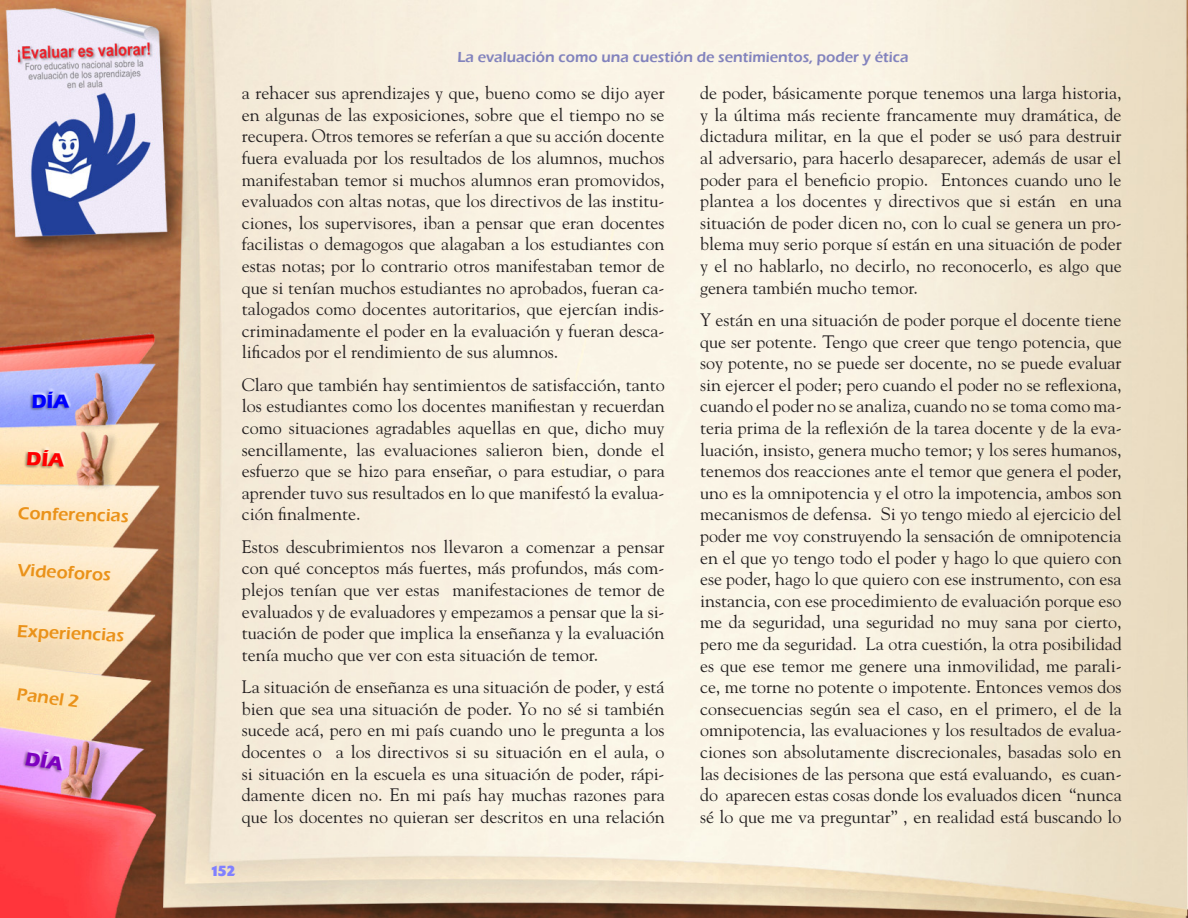
<style>
.page{position:relative;width:1188px;height:918px;background:#fff}
.page>*{position:absolute;margin:0;border:0;box-sizing:border-box;transform-origin:0 0}
.texto_corrido{font:18px/21.6px "Goudy";color:#231f20;text-align:justify}
.respuesta{font:600 18px "Eras ITC";color:#ea921a}
.cornisa{font:600 15px "Eras ITC";color:#8283bd}
.t1{font:700 15px "Delta";color:#8080ff}
</style>
<div class="page">
<img style="left:0;top:0;width:1188px;height:918px">
<svg style="left:11px;top:375px;width:160px;height:127px;background:#cdb2aa"></svg>
<svg style="left:0;top:715px;width:172px;height:118px;background:#cf7d86"></svg>
<p class="respuesta" style="left:18px;top:503px;width:112px;rotate:1deg">Conferencias</p>
<p class="respuesta" style="left:18px;top:560px;width:95px;rotate:3deg">Videoforos</p>
<p class="respuesta" style="left:17px;top:621px;width:109px;rotate:2deg">Experiencias</p>
<p class="respuesta" style="left:18px;top:684px;width:64px;rotate:7deg">Panel 2</p>
<p class="cornisa" style="left:457px;top:48px;width:453px">La evaluación como una cuestión de sentimientos, poder y ética</p>
<p class="texto_corrido" style="left:242px;top:82px;width:424px">a rehacer sus aprendizajes y que, bueno como se dijo ayer en algunas de las exposiciones, sobre que el tiempo no se recupera. Otros temores se referían a que su acción docente fuera evaluada por los resultados de los alumnos, muchos manifestaban temor si muchos alumnos eran promovidos, evaluados con altas notas, que los directivos de las institu&shy;ciones, los supervisores, iban a pensar que eran docentes facilistas o demagogos que alagaban a los estudiantes con estas notas; por lo contrario otros manifestaban temor de que si tenían muchos estudiantes no aprobados, fueran ca&shy;talogados como docentes autoritarios, que ejercían indis&shy;criminadamente el poder en la evaluación y fueran desca&shy;lificados por el rendimiento de sus alumnos.</p>
<p class="texto_corrido" style="left:242px;top:373px;width:424px">Claro que también hay sentimientos de satisfacción, tanto los estudiantes como los docentes manifiestan y recuerdan como situaciones agradables aquellas en que, dicho muy sencillamente, las evaluaciones salieron bien, donde el esfuerzo que se hizo para enseñar, o para estudiar, o para aprender tuvo sus resultados en lo que manifestó la evalua&shy;ción finalmente.</p>
<p class="texto_corrido" style="left:242px;top:535px;width:424px">Estos descubrimientos nos llevaron a comenzar a pensar con qué conceptos más fuertes, más profundos, más com&shy;plejos tenían que ver estas manifestaciones de temor de evaluados y de evaluadores y empezamos a pensar que la si&shy;tuación de poder que implica la enseñanza y la evaluación tenía mucho que ver con esta situación de temor.</p>
<p class="texto_corrido" style="left:242px;top:676px;width:424px">La situación de enseñanza es una situación de poder, y está bien que sea una situación de poder. Yo no sé si también sucede acá, pero en mi país cuando uno le pregunta a los docentes o a los directivos si su situación en el aula, o si situación en la escuela es una situación de poder, rápi&shy;damente dicen no. En mi país hay muchas razones para que los docentes no quieran ser descritos en una relación</p>
<p class="t1" style="left:210px;top:862px;width:27px">152</p>
<p class="texto_corrido" style="left:700px;top:82px;width:423px">de poder, básicamente porque tenemos una larga historia, y la última más reciente francamente muy dramática, de dictadura militar, en la que el poder se usó para destruir al adversario, para hacerlo desaparecer, además de usar el poder para el beneficio propio. Entonces cuando uno le plantea a los docentes y directivos que si están en una situación de poder dicen no, con lo cual se genera un pro&shy;blema muy serio porque sí están en una situación de poder y el no hablarlo, no decirlo, no reconocerlo, es algo que genera también mucho temor.</p>
<p class="texto_corrido" style="left:700px;top:308px;width:423px">Y están en una situación de poder porque el docente tiene que ser potente. Tengo que creer que tengo potencia, que soy potente, no se puede ser docente, no se puede evaluar sin ejercer el poder; pero cuando el poder no se reflexiona, cuando el poder no se analiza, cuando no se toma como ma&shy;teria prima de la reflexión de la tarea docente y de la eva&shy;luación, insisto, genera mucho temor; y los seres humanos, tenemos dos reacciones ante el temor que genera el poder, uno es la omnipotencia y el otro la impotencia, ambos son mecanismos de defensa. Si yo tengo miedo al ejercicio del poder me voy construyendo la sensación de omnipotencia en el que yo tengo todo el poder y hago lo que quiero con ese poder, hago lo que quiero con ese instrumento, con esa instancia, con ese procedimiento de evaluación porque eso me da seguridad, una seguridad no muy sana por cierto, pero me da seguridad. La otra cuestión, la otra posibilidad es que ese temor me genere una inmovilidad, me parali&shy;ce, me torne no potente o impotente. Entonces vemos dos consecuencias según sea el caso, en el primero, el de la omnipotencia, las evaluaciones y los resultados de evalua&shy;ciones son absolutamente discrecionales, basadas solo en las decisiones de las persona que está evaluando, es cuan&shy;do aparecen estas cosas donde los evaluados dicen “nunca sé lo que me va preguntar” , en realidad está buscando lo</p>
</div>
